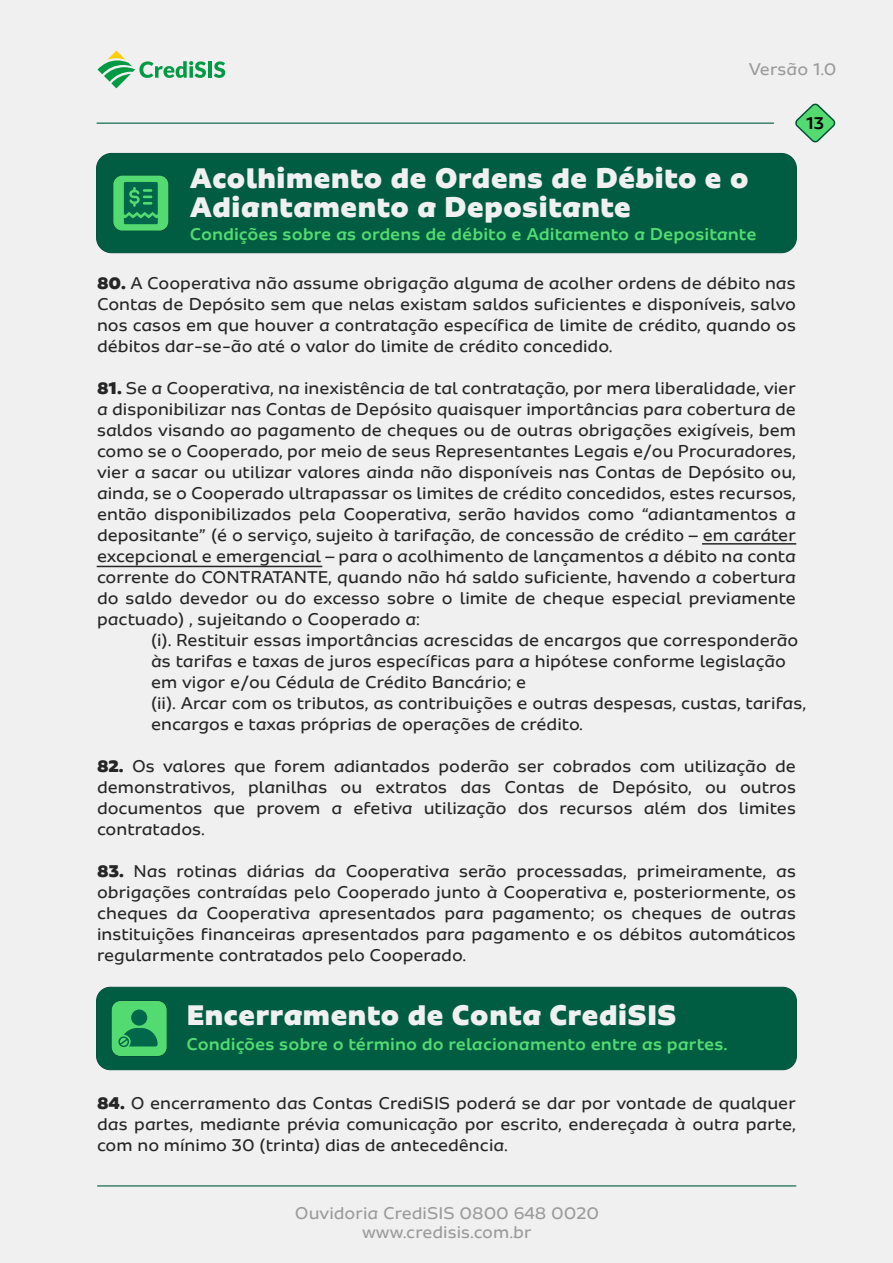
<style>
.page{position:relative;width:893px;height:1263px;background:#f0f0f0}
.page>*{position:absolute;margin:0;border:0;box-sizing:border-box;transform-origin:0 0}
.t1{font:900 30px/28.5px "Sua";color:#f0f0f0}
.t2{font:18px/21px "Sua";color:#262626;text-align:justify}
.t3{font:500 18px "Sua";color:#53db71}
.t4{font:18px/19.5px "Sua";color:#9b9b9b;text-align:center}
.t5{font:500 18px "Sua";color:#000}
.s1{font-weight:900}
</style>
<div class="page">
<svg style="left:795px;top:103px;width:41px;height:40px"></svg>
<hr style="left:97px;top:123px;width:677px;height:1px;background:#005d42">
<hr style="left:97px;top:1185px;width:699px;height:1px;background:#005d42">
<hr style="left:208px;top:62px;width:4px;height:16px;background:#009a44">
<svg style="left:214px;top:61px;width:11px;height:17px"></svg>
<svg style="left:97px;top:51px;width:109px;height:37px"></svg>
<div style="left:97px;top:153px;width:699px;height:100px;background:#005d42;border-radius:15px"></div>
<div style="left:96px;top:153px;width:701px;height:100px;border:1px solid #005139;border-radius:15px"></div>
<div style="left:113px;top:175px;width:56px;height:56px;background:#53db71;border-radius:9px"></div>
<div style="left:113px;top:175px;width:56px;height:56px;border:1px solid #005139;border-radius:9px"></div>
<svg style="left:124px;top:182px;width:34px;height:42px"></svg>
<div style="left:97px;top:987px;width:699px;height:83px;background:#005d42;border-radius:14px"></div>
<div style="left:96px;top:987px;width:701px;height:83px;border:1px solid #005139;border-radius:14px"></div>
<div style="left:111px;top:1000px;width:56px;height:56px;background:#53db71;border-radius:9px"></div>
<div style="left:111px;top:1000px;width:56px;height:57px;border:1px solid #005139;border-radius:9px"></div>
<div style="left:131px;top:1009px;width:16px;height:16px;background:#00684a;border-radius:50%"></div>
<svg style="left:118px;top:1028px;width:40px;height:19px"></svg>
<hr style="left:702px;top:543px;width:94px;height:2px;background:#262626">
<hr style="left:97px;top:566px;width:225px;height:1px;background:#262626">
<p class="t4" style="left:749px;top:59px;width:89px">Versão 1.0</p>
<h1 class="t1" style="left:190px;top:164px;width:560px">Acolhimento de Ordens de Débito e o<br>Adiantamento a Depositante</h1>
<p class="t3" style="left:190px;top:223px;width:568px">Condições sobre as ordens de débito e Aditamento a Depositante</p>
<p class="t5" style="left:806px;top:112px;width:20px">13</p>
<p class="t2" style="left:97px;top:272px;width:700px"><span class="s1">80.</span> A Cooperativa não assume obrigação alguma de acolher ordens de débito nas Contas de Depósito sem que nelas existam saldos suficientes e disponíveis, salvo nos casos em que houver a contratação específica de limite de crédito, quando os débitos dar-se-ão até o valor do limite de crédito concedido.</p>
<p class="t2" style="left:97px;top:377px;width:700px"><span class="s1">81.</span> Se a Cooperativa, na inexistência de tal contratação, por mera liberalidade, vier a disponibilizar nas Contas de Depósito quaisquer importâncias para cobertura de saldos visando ao pagamento de cheques ou de outras obrigações exigíveis, bem como se o Cooperado, por meio de seus Representantes Legais e/ou Procuradores, vier a sacar ou utilizar valores ainda não disponíveis nas Contas de Depósito ou, ainda, se o Cooperado ultrapassar os limites de crédito concedidos, estes recursos, então disponibilizados pela Cooperativa, serão havidos como “adiantamentos a depositante” (é o serviço, sujeito à tarifação, de concessão de crédito – em caráter excepcional e emergencial – para o acolhimento de lançamentos a débito na conta corrente do CONTRATANTE, quando não há saldo suficiente, havendo a cobertura do saldo devedor ou do excesso sobre o limite de cheque especial previamente pactuado) , sujeitando o Cooperado a:</p>
<p class="t2" style="left:151px;top:629px;width:657px;text-align:left">(i). Restituir essas importâncias acrescidas de encargos que corresponderão às tarifas e taxas de juros específicas para a hipótese conforme legislação em vigor e/ou Cédula de Crédito Bancário; e<br>(ii). Arcar com os tributos, as contribuições e outras despesas, custas, tarifas, encargos e taxas próprias de operações de crédito.</p>
<p class="t2" style="left:97px;top:755px;width:700px"><span class="s1">82.</span> Os valores que forem adiantados poderão ser cobrados com utilização de demonstrativos, planilhas ou extratos das Contas de Depósito, ou outros documentos que provem a efetiva utilização dos recursos além dos limites contratados.</p>
<p class="t2" style="left:97px;top:860px;width:700px"><span class="s1">83.</span> Nas rotinas diárias da Cooperativa serão processadas, primeiramente, as obrigações contraídas pelo Cooperado junto à Cooperativa e, posteriormente, os cheques da Cooperativa apresentados para pagamento; os cheques de outras instituições financeiras apresentados para pagamento e os débitos automáticos regularmente contratados pelo Cooperado.</p>
<h1 class="t1" style="left:187px;top:1000px;width:492px">Encerramento de Conta CrediSIS</h1>
<p class="t3" style="left:187px;top:1033px;width:543px">Condições sobre o término do relacionamento entre as partes.</p>
<p class="t2" style="left:97px;top:1092px;width:700px"><span class="s1">84.</span> O encerramento das Contas CrediSIS poderá se dar por vontade de qualquer das partes, mediante prévia comunicação por escrito, endereçada à outra parte, com no mínimo 30 (trinta) dias de antecedência.</p>
<p class="t4" style="left:295px;top:1203px;width:306px">Ouvidoria CrediSIS 0800 648 0020 www.credisis.com.br</p>
</div>
